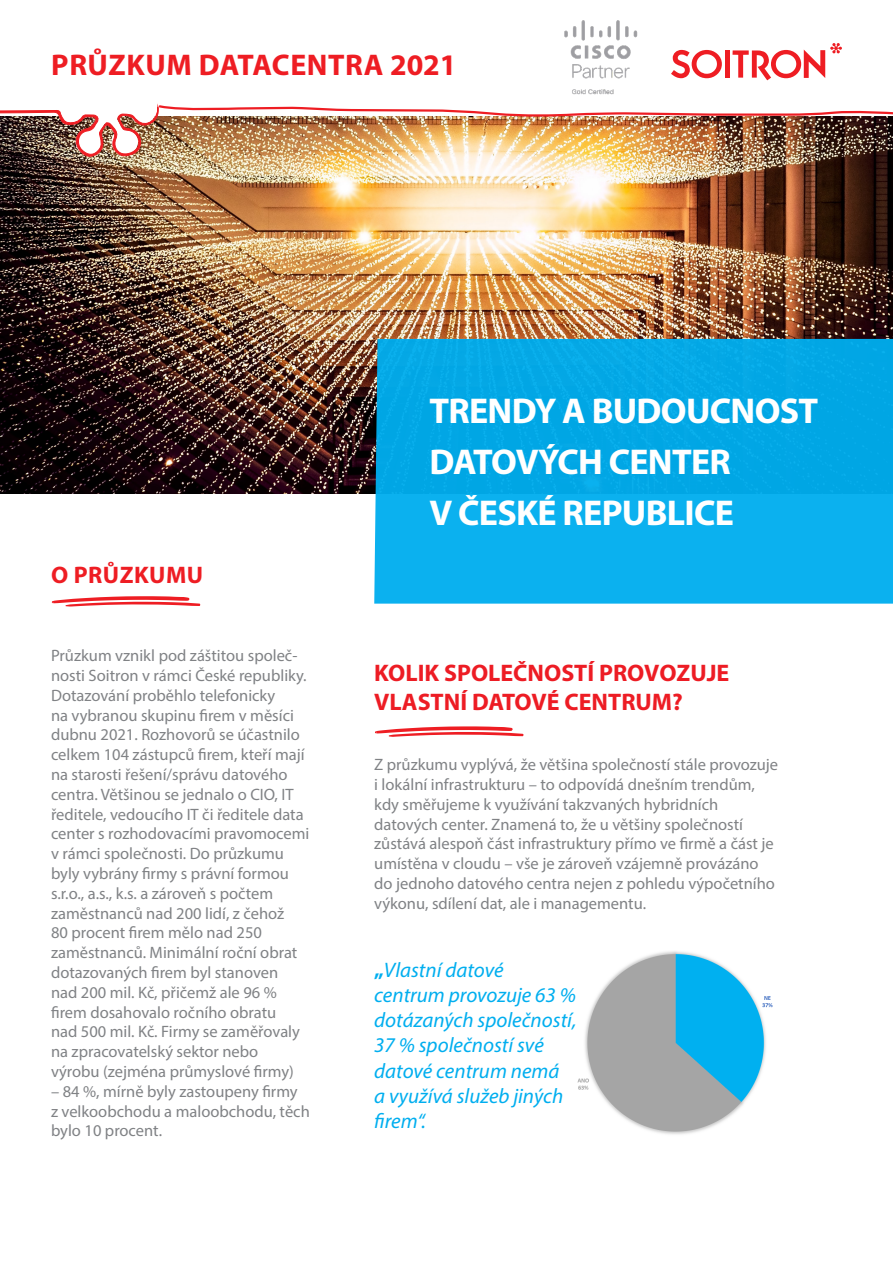
<style>
.page{position:relative;width:893px;height:1263px;background:#fff}
.page>*{position:absolute;margin:0;border:0;box-sizing:border-box;transform-origin:0 0}
.t1{font:700 36px/51px "Myriad Pro";letter-spacing:-.02em;color:#fff}
.t2{font:700 30px "Myriad Pro";letter-spacing:.02em;color:#ee1d23}
.t3{font:700 24px/28.8px "Myriad Pro";color:#ed1c24}
.t4{font:700 24px "Myriad Pro";letter-spacing:.02em;color:#ee1d23}
.t5{font:italic 21px/25.2px "Myriad Pro";color:#00aeef}
.t6{font:16.5px/19.8px "Myriad Pro";color:#808285}
.s1{font-weight:700;font-style:normal}
</style>
<div class="page">
<img style="left:0;top:158px;width:893px;height:335px">
<img style="left:0;top:43px;width:893px;height:115px">
<svg style="left:375px;top:726px;width:149px;height:11px"></svg>
<img style="left:555px;top:20px;width:131px;height:103px">
<div style="left:374px;top:339px;width:519px;height:265px;background:#07abe8"></div>
<img style="left:577px;top:951px;width:196px;height:184px">
<svg style="left:51px;top:596px;width:149px;height:11px"></svg>
<p class="t2" style="left:51px;top:45px;width:407px">PRŮZKUM DATACENTRA 2021</p>
<p class="t4" style="left:51px;top:559px;width:153px">O PRŮZKUMU</p>
<p class="t6" style="left:51px;top:645px;width:260px">Průzkum vznikl pod záštitou společ&shy;nosti Soitron v rámci České republiky.<br>Dotazování proběhlo telefonicky<br>na vybranou skupinu firem v měsíci dubnu 2021. Rozhovorů se účastnilo celkem 104 zástupců firem, kteří mají na starosti řešení/správu datového centra. Většinou se jednalo o CIO, IT ředitele, vedoucího IT či ředitele data center s rozhodovacími pravomocemi v rámci společnosti. Do průzkumu byly vybrány firmy s právní formou s.r.o., a.s., k.s. a zároveň s počtem zaměstnanců nad 200 lidí, z čehož<br>80 procent firem mělo nad 250 zaměstnanců. Minimální roční obrat dotazovaných firem byl stanoven<br>nad 200 mil. Kč, přičemž ale 96 % firem dosahovalo ročního obratu<br>nad 500 mil. Kč. Firmy se zaměřovaly na zpracovatelský sektor nebo výrobu (zejména průmyslové firmy)</p>
<p class="t6" style="left:51px;top:1081px;width:260px">– 84 %, mírně byly zastoupeny firmy<br>z velkoobchodu a maloobchodu, těch bylo 10 procent.</p>
<p class="t1" style="left:429px;top:384px;width:390px">TRENDY A BUDOUCNOST<br>DATOVÝCH CENTER</p>
<p class="t1" style="left:429px;top:486px;width:306px">V ČESKÉ REPUBLICE</p>
<p class="t3" style="left:374px;top:658px;width:357px">KOLIK SPOLEČNOSTÍ PROVOZUJE<br>VLASTNÍ DATOVÉ CENTRUM?</p>
<p class="t6" style="left:374px;top:754px;width:405px">Z průzkumu vyplývá, že většina společností stále provozuje i lokální infrastrukturu – to odpovídá dnešním trendům, kdy směřujeme k využívání takzvaných hybridních datových center. Znamená to, že u většiny společností zůstává alespoň část infrastruktury přímo ve firmě a část je umístěna v cloudu – vše je zároveň vzájemně provázáno do jednoho datového centra nejen z pohledu výpočetního výkonu, sdílení dat, ale i managementu.</p>
<p class="t5" style="left:374px;top:957px;width:204px"><span class="s1">„</span>Vlastní datové centrum provozuje 63 % dotázaných společností,<br>37 % společností své datové centrum nemá<br>a využívá služeb jiných firem“.</p>
</div>
